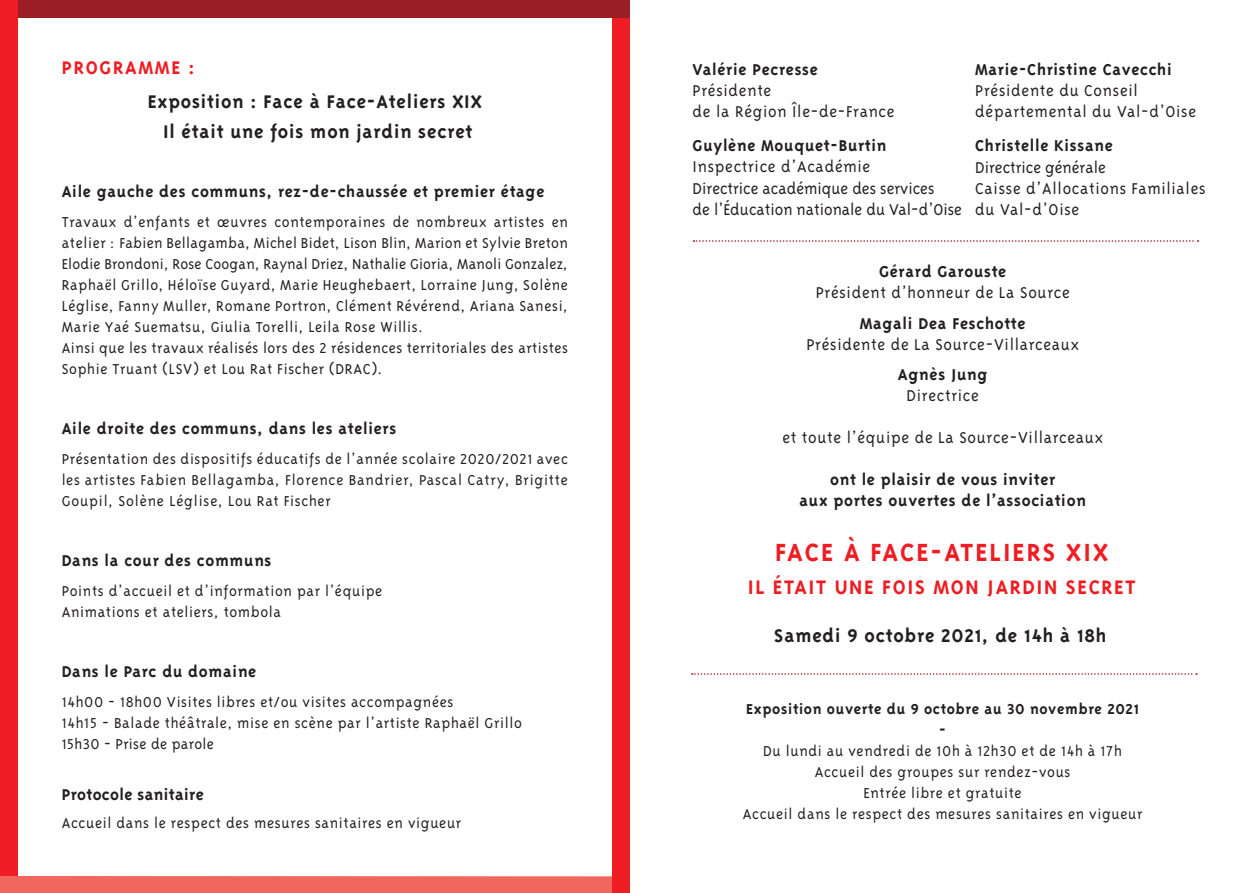
<style>
.page{position:relative;width:1255px;height:893px;background:#fff}
.page>*{position:absolute;margin:0;border:0;box-sizing:border-box;transform-origin:0 0}
.t1{font:700 28.5px "Triplex";letter-spacing:.075em;color:#ee1d23}
.t2{font:700 22.5px "Triplex";letter-spacing:.075em;color:#ee1d23}
.t3{font:700 21px "Triplex";letter-spacing:.04em;color:#231f20}
.t4{font:700 21px "Triplex";letter-spacing:.085em;color:#ee1d23}
.t5{font:700 18px "Triplex";letter-spacing:.04em;color:#231f20}
.t6{font:300 18px/21px "Triplex";letter-spacing:.04em;color:#231f20}
.t7{font:300 18px "Triplex";color:#231f20}
.t8{font:700 18px "Triplex";letter-spacing:.02em;color:#231f20}
.t9{font:300 16.5px/21px "Triplex";letter-spacing:.04em;color:#231f20;text-align:justify}
.t10{font:700 16.5px "Triplex";letter-spacing:.04em;color:#231f20}
.t11{font:300 16.5px "Triplex";letter-spacing:.02em;color:#231f20}
</style>
<div class="page">
<svg style="left:693px;top:240px;width:505px;height:2px"></svg>
<svg style="left:691px;top:673px;width:505px;height:2px"></svg>
<div style="left:612px;top:8px;width:17px;height:163px;background:#ee1d23"></div>
<div style="left:17px;top:0;width:612px;height:17px;background:#9c1e25"></div>
<div style="left:0;top:0;width:17px;height:893px;background:#ee1d23"></div>
<div style="left:0;top:876px;width:628px;height:17px;background:#f1665d"></div>
<div style="left:612px;top:122px;width:17px;height:771px;background:#ee1d23"></div>
<p class="t4" style="left:62px;top:56px;width:134px">PROGRAMME :</p>
<p class="t5" style="left:692px;top:59px;width:127px">Valérie Pecresse</p>
<p class="t6" style="left:692px;top:80px;width:80px">Présidente</p>
<p class="t6" style="left:692px;top:101px;width:203px">de la Région Île-de-France</p>
<p class="t5" style="left:692px;top:135px;width:195px">Guylène Mouquet-Burtin</p>
<p class="t6" style="left:692px;top:156px;width:179px">Inspectrice d’Académie</p>
<p class="t7" style="left:692px;top:178px;width:243px">Directrice académique des services</p>
<p class="t7" style="left:692px;top:200px;width:271px">de l’Éducation nationale du Val-d’Oise</p>
<p class="t5" style="left:975px;top:59px;width:198px">Marie-Christine Cavecchi</p>
<p class="t6" style="left:975px;top:80px;width:164px">Présidente du Conseil</p>
<p class="t6" style="left:975px;top:101px;width:222px">départemental du Val-d’Oise</p>
<p class="t5" style="left:975px;top:135px;width:139px">Christelle Kissane</p>
<p class="t7" style="left:975px;top:157px;width:132px">Directrice générale</p>
<p class="t6" style="left:975px;top:178px;width:232px">Caisse d’Allocations Familiales du Val-d’Oise</p>
<p class="t3" style="left:148px;top:90px;width:335px">Exposition : Face à Face-Ateliers XIX</p>
<p class="t3" style="left:163px;top:119px;width:311px">Il était une fois mon jardin secret</p>
<p class="t5" style="left:62px;top:182px;width:484px">Aile gauche des communs, rez-de-chaussée et premier étage</p>
<p class="t9" style="left:62px;top:212px;width:507px">Travaux d’enfants et œuvres contemporaines de nombreux artistes en atelier : Fabien Bellagamba, Michel Bidet, Lison Blin, Marion et Sylvie Breton Elodie Brondoni, Rose Coogan, Raynal Driez, Nathalie Gioria, Manoli Gonzalez, Raphaël Grillo, Héloïse Guyard, Marie Heughebaert, Lorraine Jung, Solène Léglise, Fanny Muller, Romane Portron, Clément Révérend, Ariana Sanesi, Marie Yaé Suematsu, Giulia Torelli, Leila Rose Willis.</p>
<p class="t9" style="left:62px;top:338px;width:508px">Ainsi que les travaux réalisés lors des 2 résidences territoriales des artistes<br>Sophie Truant (LSV) et Lou Rat Fischer (DRAC).</p>
<p class="t5" style="left:879px;top:261px;width:129px">Gérard Garouste</p>
<p class="t6" style="left:815px;top:282px;width:255px">Président d’honneur de La Source</p>
<p class="t5" style="left:859px;top:314px;width:167px">Magali Dea Feschotte</p>
<p class="t6" style="left:806px;top:334px;width:274px">Présidente de La Source-Villarceaux</p>
<p class="t5" style="left:897px;top:365px;width:91px">Agnès Jung</p>
<p class="t6" style="left:906px;top:385px;width:74px">Directrice</p>
<p class="t6" style="left:782px;top:427px;width:322px">et toute l’équipe de La Source-Villarceaux</p>
<p class="t5" style="left:830px;top:470px;width:227px">ont le plaisir de vous inviter</p>
<p class="t5" style="left:799px;top:491px;width:288px">aux portes ouvertes de l’association</p>
<p class="t5" style="left:62px;top:419px;width:336px">Aile droite des communs, dans les ateliers</p>
<p class="t9" style="left:62px;top:449px;width:508px">Présentation des dispositifs éducatifs de l’année scolaire 2020/2021 avec les artistes Fabien Bellagamba, Florence Bandrier, Pascal Catry, Brigitte Goupil, Solène Léglise, Lou Rat Fischer</p>
<p class="t5" style="left:62px;top:551px;width:211px">Dans la cour des communs</p>
<p class="t9" style="left:62px;top:581px;width:322px">Points d’accueil et d’information par l’équipe</p>
<p class="t9" style="left:62px;top:602px;width:221px">Animations et ateliers, tombola</p>
<p class="t5" style="left:62px;top:662px;width:196px">Dans le Parc du domaine</p>
<p class="t9" style="left:62px;top:692px;width:393px">14h00 - 18h00 Visites libres et/ou visites accompagnées</p>
<p class="t9" style="left:62px;top:713px;width:461px">14h15 - Balade théâtrale, mise en scène par l’artiste Raphaël Grillo</p>
<p class="t11" style="left:62px;top:735px;width:154px">15h30 - Prise de parole</p>
<p class="t8" style="left:62px;top:785px;width:144px">Protocole sanitaire</p>
<p class="t9" style="left:62px;top:812px;width:401px">Accueil dans le respect des mesures sanitaires en vigueur</p>
<p class="t1" style="left:775px;top:536px;width:334px">FACE À FACE-ATELIERS XIX</p>
<p class="t2" style="left:747px;top:574px;width:389px">IL ÉTAIT UNE FOIS MON JARDIN SECRET</p>
<p class="t3" style="left:774px;top:624px;width:333px">Samedi 9 octobre 2021, de 14h à 18h</p>
<p class="t10" style="left:746px;top:700px;width:394px">Exposition ouverte du 9 octobre au 30 novembre 2021</p>
<p class="t10" style="left:939px;top:721px;width:8px">-</p>
<p class="t9" style="left:763px;top:740px;width:360px">Du lundi au vendredi de 10h à 12h30 et de 14h à 17h</p>
<p class="t9" style="left:814px;top:761px;width:257px">Accueil des groupes sur rendez-vous</p>
<p class="t9" style="left:863px;top:782px;width:160px">Entrée libre et gratuite</p>
<p class="t9" style="left:742px;top:803px;width:401px">Accueil dans le respect des mesures sanitaires en vigueur</p>
</div>
